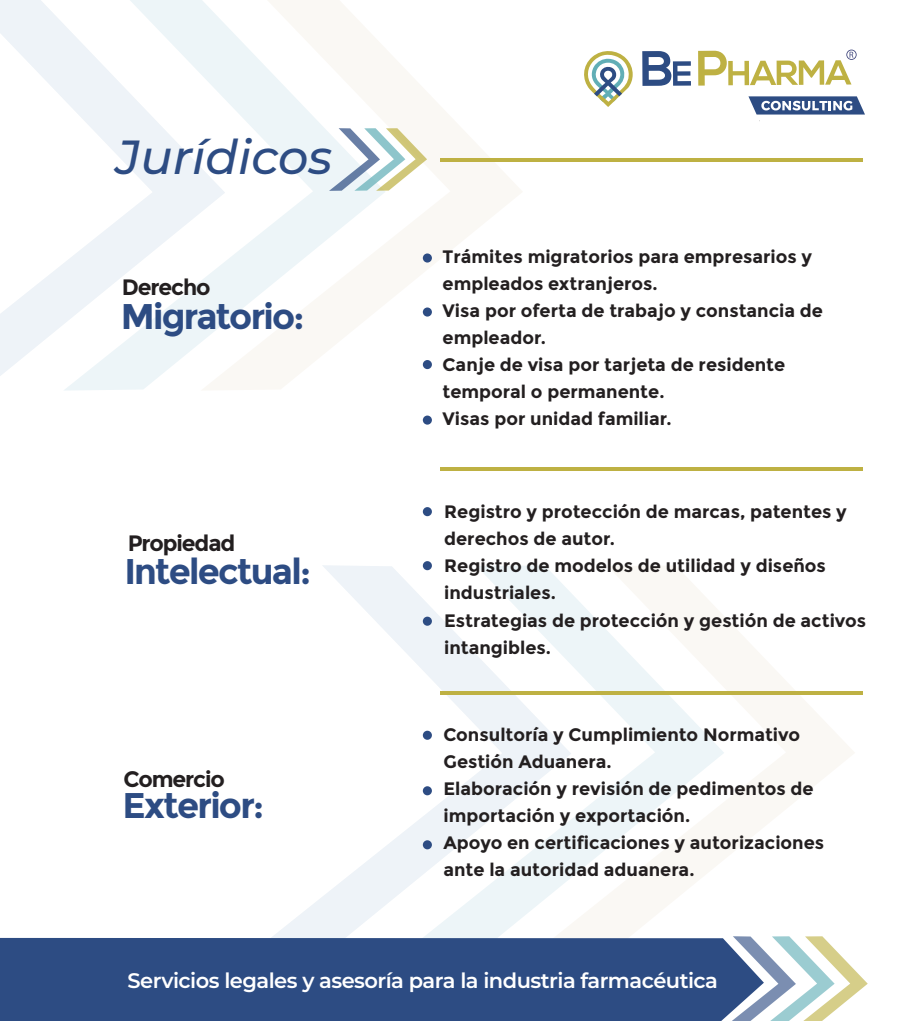
<style>
.page{position:relative;width:918px;height:1021px;background:#fff}
.page>*{position:absolute;margin:0;border:0;box-sizing:border-box;transform-origin:0 0}
.t1{font:italic 500 47.85px "Montserrat";color:#2d4c83}
.t2{font:700 35.7px "Montserrat";letter-spacing:-.05em;color:#2d4c83}
.t3{font:700 22.2px "Montserrat";letter-spacing:-.05em;color:#231f20}
.t4{font:600 21px "Montserrat";letter-spacing:-.025em;color:#fff}
.t5{font:700 18px/27px "Montserrat";color:#231f20}
</style>
<div class="page">
<svg style="left:272px;top:565px;width:145px;height:372px"></svg>
<svg style="left:417px;top:565px;width:131px;height:372px"></svg>
<svg style="left:548px;top:566px;width:307px;height:371px"></svg>
<svg style="left:0;top:0;width:66px;height:391px"></svg>
<svg style="left:63px;top:0;width:138px;height:390px"></svg>
<svg style="left:201px;top:0;width:322px;height:390px"></svg>
<svg style="left:584px;top:51px;width:49px;height:56px"></svg>
<svg style="left:642px;top:51px;width:49px;height:35px"></svg>
<svg style="left:698px;top:50px;width:159px;height:36px"></svg>
<svg style="left:748px;top:96px;width:117px;height:18px"></svg>
<svg style="left:718px;top:936px;width:150px;height:84px"></svg>
<div style="left:0;top:937px;width:764px;height:83px;background:#2d4c83"></div>
<hr style="left:441px;top:158px;width:422px;height:3px;background:#beb143">
<hr style="left:441px;top:467px;width:422px;height:3px;background:#beb143">
<hr style="left:441px;top:691px;width:422px;height:3px;background:#beb143">
<svg style="left:329px;top:128px;width:98px;height:63px"></svg>
<div style="left:423px;top:253px;width:9px;height:9px;background:#2d4c83;border-radius:50%"></div>
<div style="left:423px;top:307px;width:9px;height:9px;background:#2d4c83;border-radius:50%"></div>
<div style="left:423px;top:360px;width:9px;height:9px;background:#2d4c83;border-radius:50%"></div>
<div style="left:423px;top:415px;width:9px;height:9px;background:#2d4c83;border-radius:50%"></div>
<div style="left:423px;top:507px;width:9px;height:9px;background:#2d4c83;border-radius:50%"></div>
<div style="left:423px;top:561px;width:9px;height:9px;background:#2d4c83;border-radius:50%"></div>
<div style="left:423px;top:616px;width:9px;height:9px;background:#2d4c83;border-radius:50%"></div>
<div style="left:423px;top:730px;width:9px;height:9px;background:#2d4c83;border-radius:50%"></div>
<div style="left:423px;top:786px;width:9px;height:9px;background:#2d4c83;border-radius:50%"></div>
<div style="left:423px;top:840px;width:9px;height:9px;background:#2d4c83;border-radius:50%"></div>
<h1 class="t1" style="left:116px;top:123px;width:218px">Jurídicos</h1>
<p class="t3" style="left:122px;top:274px;width:90px">Derecho</p>
<h2 class="t2" style="left:121px;top:295px;width:185px">Migratorio:</h2>
<p class="t3" style="left:128px;top:529px;width:109px">Propiedad</p>
<h2 class="t2" style="left:124px;top:550px;width:188px">Intelectual:</h2>
<p class="t3" style="left:124px;top:766px;width:103px">Comercio</p>
<h2 class="t2" style="left:123px;top:784px;width:143px">Exterior:</h2>
<p class="t5" style="left:443px;top:243px;width:382px">Trámites migratorios para empresarios y empleados extranjeros.<br>Visa por oferta de trabajo y constancia de empleador.<br>Canje de visa por tarjeta de residente temporal o permanente.<br>Visas por unidad familiar.</p>
<p class="t5" style="left:444px;top:498px;width:424px">Registro y protección de marcas, patentes y derechos de autor.<br>Registro de modelos de utilidad y diseños industriales.<br>Estrategias de protección y gestión de activos intangibles.</p>
<p class="t5" style="left:444px;top:721px;width:382px">Consultoría y Cumplimiento Normativo Gestión Aduanera.<br>Elaboración y revisión de pedimentos de importación y exportación.<br>Apoyo en certificaciones y autorizaciones ante la autoridad aduanera.</p>
<p class="t4" style="left:128px;top:965px;width:592px">Servicios legales y asesoría para la industria farmacéutica</p>
</div>
